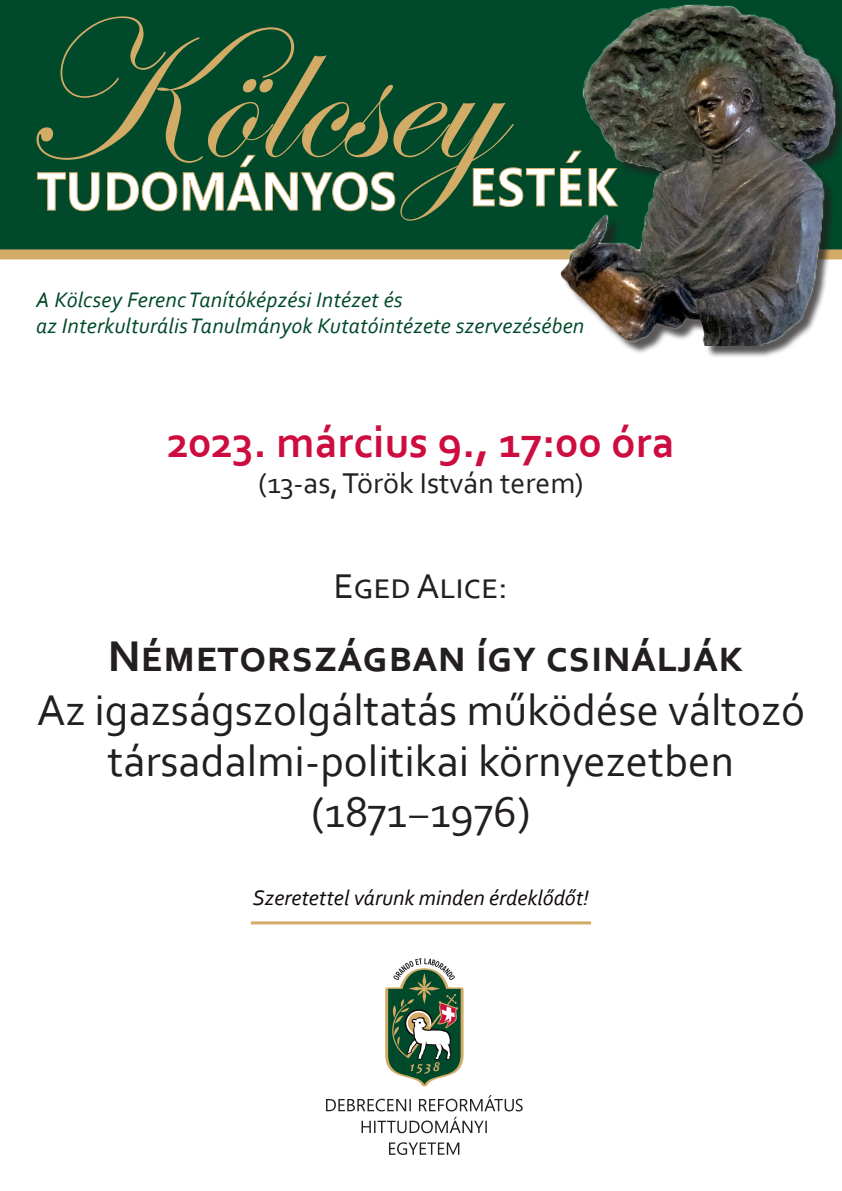
<style>
.page{position:relative;width:842px;height:1191px;background:#fff}
.page>*{position:absolute;margin:0;border:0;box-sizing:border-box;transform-origin:0 0}
.t1{font:45px/51px "Corbel";color:#231f20;text-align:center}
.t2{font:700 45px "Corbel";color:#231f20}
.t3{font:700 45px "Corbel";color:#cd0d40}
.t4{font:36px "Corbel";color:#231f20}
.t5{font:30px "Corbel";color:#231f20}
.t6{font:italic 22px/26.4px "Corbel";letter-spacing:.01em;color:#00492a}
.t7{font:italic 22px "Corbel";color:#110a0c}
.s1{font-family:"Minion Pro"}
</style>
<div class="page">
<svg style="left:0;top:0;width:552px;height:259px"></svg>
<svg style="left:385px;top:958px;width:79px;height:129px"></svg>
<svg style="left:326px;top:1095px;width:197px;height:38px"></svg>
<svg style="left:389px;top:1142px;width:70px;height:13px"></svg>
<svg style="left:36px;top:16px;width:478px;height:205px;fill:#00492a"></svg>
<svg style="left:472px;top:150px;width:80px;height:58px"></svg>
<svg style="left:36px;top:154px;width:360px;height:58px"></svg>
<div style="left:563px;top:8px;width:279px;height:350px;background:#231f20;opacity:.75"></div>
<img style="left:552px;top:0;width:290px;height:345px">
<hr style="left:251px;top:921px;width:340px;height:3px;background:#d2ab66">
<p class="t6" style="left:36px;top:285px;width:550px">A Kölcsey Ferenc Tanítóképzési Intézet és<br>az Interkulturális Tanulmányok Kutatóintézete szervezésében</p>
<h1 class="t3" style="left:167px;top:414px;width:509px">2023. március 9., 17:00 óra</h1>
<h3 class="t5" style="left:258px;top:464px;width:327px">(13-as, Török István terem)</h3>
<h2 class="t4" style="left:334px;top:563px;width:176px">Eged Alice:</h2>
<h1 class="t2" style="left:108px;top:628px;width:637px">Németországban így csinálják</h1>
<h1 class="t1" style="left:37px;top:683px;width:770px">Az igazságszolgáltatás működése változó társadalmi-politikai környezetben (1871<span class="s1">–</span>1976)</h1>
<p class="t7" style="left:253px;top:883px;width:338px">Szeretettel várunk minden érdeklődőt!</p>
</div>
